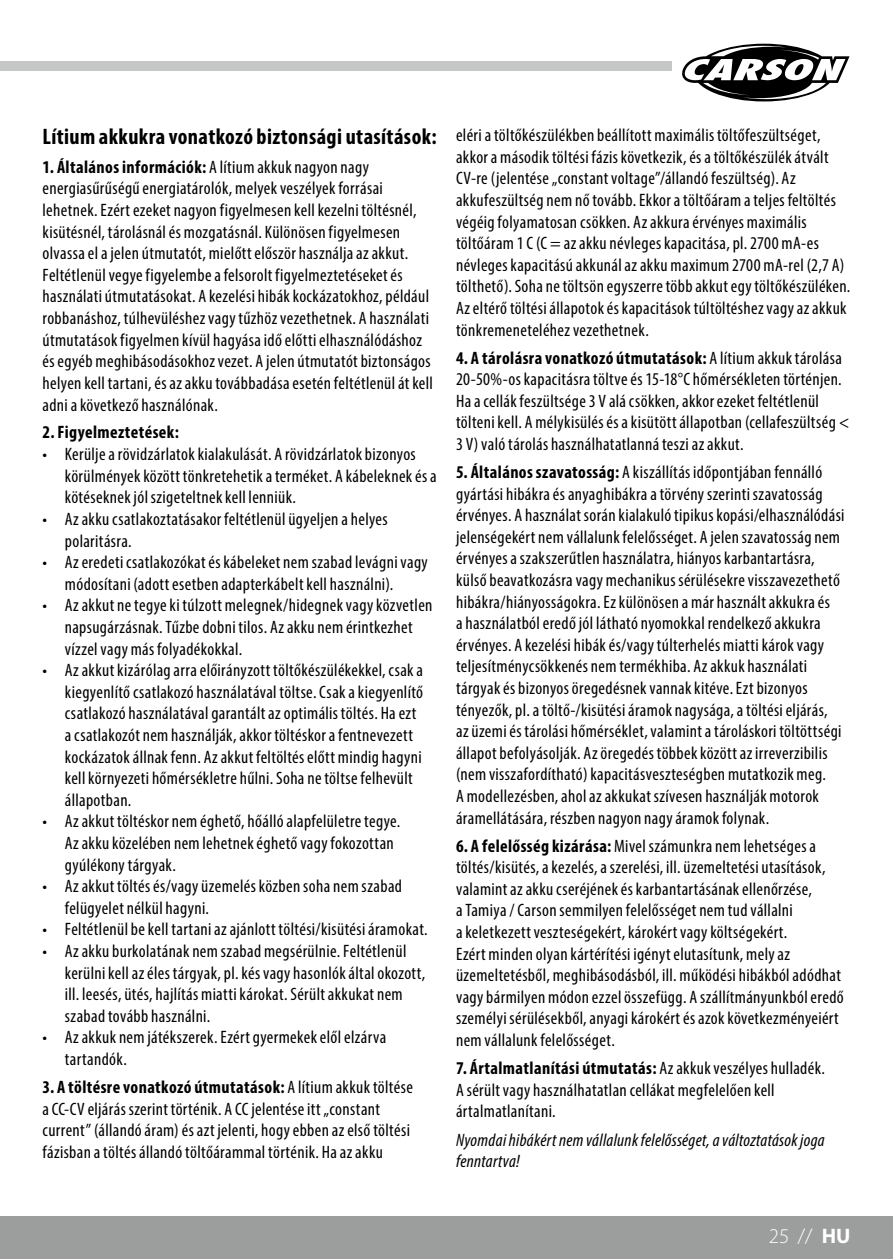
<style>
.page{position:relative;width:893px;height:1259px;background:#fff}
.page>*{position:absolute;margin:0;border:0;box-sizing:border-box;transform-origin:0 0}
.t1{font:700 condensed 22.5px "Myriad Pro";letter-spacing:.015em;color:#000}
.t2{font:300 21px "Myriad Pro";color:#fff}
.t3{font:condensed 18px/21.6px "Myriad Pro";letter-spacing:.02em;color:#000}
.t4{font:italic condensed 18px/21.6px "Myriad Pro";letter-spacing:.015em;color:#000}
.t5{font:700 condensed 18px "Myriad Pro";letter-spacing:.025em;color:#000}
.s1{font-weight:700}
</style>
<div class="page">
<div style="left:0;top:1216px;width:893px;height:43px;background:#9c9d9d"></div>
<div style="left:0;top:61px;width:672px;height:9px;background:#c5c6c6"></div>
<svg style="left:682px;top:43px;width:168px;height:59px"></svg>
<p class="t1" style="left:43px;top:123px;width:396px">Lítium akkukra vonatkozó biztonsági utasítások:</p>
<p class="t3" style="left:43px;top:156px;width:392px"><span class="s1">1. Általános információk:</span> A lítium akkuk nagyon nagy energiasűrűségű energiatárolók, melyek veszélyek forrásai lehetnek. Ezért ezeket nagyon figyelmesen kell kezelni töltésnél, kisütésnél, tárolásnál és mozgatásnál. Különösen figyelmesen olvassa el a jelen útmutatót, mielőtt először használja az akkut.<br>Feltétlenül vegye figyelembe a felsorolt figyelmeztetéseket és használati útmutatásokat. A kezelési hibák kockázatokhoz, például robbanáshoz, túlhevüléshez vagy tűzhöz vezethetnek. A használati útmutatások figyelmen kívül hagyása idő előtti elhasználódáshoz és egyéb meghibásodásokhoz vezet. A jelen útmutatót biztonságos helyen kell tartani, és az akku továbbadása esetén feltétlenül át kell adni a következő használónak.</p>
<p class="t5" style="left:43px;top:421px;width:138px">2. Figyelmeztetések:</p>
<p class="t3" style="left:65px;top:443px;width:373px;text-indent:-22px">• Kerülje a rövidzárlatok kialakulását. A rövidzárlatok bizonyos körülmények között tönkretehetik a terméket. A kábeleknek és a kötéseknek jól szigeteltnek kell lenniük.</p>
<p class="t3" style="left:65px;top:508px;width:324px;text-indent:-22px">• Az akku csatlakoztatásakor feltétlenül ügyeljen a helyes polaritásra.</p>
<p class="t3" style="left:65px;top:551px;width:364px;text-indent:-22px">• Az eredeti csatlakozókat és kábeleket nem szabad levágni vagy módosítani (adott esetben adapterkábelt kell használni).</p>
<p class="t3" style="left:65px;top:594px;width:369px;text-indent:-22px">• Az akkut ne tegye ki túlzott melegnek/hidegnek vagy közvetlen napsugárzásnak. Tűzbe dobni tilos. Az akku nem érintkezhet vízzel vagy más folyadékokkal.</p>
<p class="t3" style="left:65px;top:659px;width:360px;text-indent:-22px">• Az akkut kizárólag arra előirányzott töltőkészülékekkel, csak a kiegyenlítő csatlakozó használatával töltse. Csak a kiegyenlítő csatlakozó használatával garantált az optimális töltés. Ha ezt a csatlakozót nem használják, akkor töltéskor a fentnevezett kockázatok állnak fenn. Az akkut feltöltés előtt mindig hagyni kell környezeti hőmérsékletre hűlni. Soha ne töltse felhevült állapotban.</p>
<p class="t3" style="left:65px;top:810px;width:337px;text-indent:-22px">• Az akkut töltéskor nem éghető, hőálló alapfelületre tegye.<br>Az akku közelében nem lehetnek éghető vagy fokozottan gyúlékony tárgyak.</p>
<p class="t3" style="left:65px;top:875px;width:339px;text-indent:-22px">• Az akkut töltés és/vagy üzemelés közben soha nem szabad felügyelet nélkül hagyni.</p>
<p class="t3" style="left:43px;top:918px;width:387px">• Feltétlenül be kell tartani az ajánlott töltési/kisütési áramokat.</p>
<p class="t3" style="left:65px;top:940px;width:362px;text-indent:-22px">• Az akku burkolatának nem szabad megsérülnie. Feltétlenül kerülni kell az éles tárgyak, pl. kés vagy hasonlók által okozott, ill. leesés, ütés, hajlítás miatti károkat. Sérült akkukat nem szabad tovább használni.</p>
<p class="t3" style="left:65px;top:1026px;width:323px;text-indent:-22px">• Az akkuk nem játékszerek. Ezért gyermekek elől elzárva tartandók.</p>
<p class="t3" style="left:43px;top:1076px;width:372px"><span class="s1">3. A töltésre vonatkozó útmutatások:</span> A lítium akkuk töltése a CC-CV eljárás szerint történik. A CC jelentése itt „constant current” (állandó áram) és azt jelenti, hogy ebben az első töltési fázisban a töltés állandó töltőárammal történik. Ha az akku</p>
<p class="t3" style="left:456px;top:124px;width:396px">eléri a töltőkészülékben beállított maximális töltőfeszültséget, akkor a második töltési fázis következik, és a töltőkészülék átvált CV-re (jelentése „constant voltage”/állandó feszültség). Az akkufeszültség nem nő tovább. Ekkor a töltőáram a teljes feltöltés végéig folyamatosan csökken. Az akkura érvényes maximális töltőáram 1 C (C = az akku névleges kapacitása, pl. 2700 mA-es névleges kapacitású akkunál az akku maximum 2700 mA-rel (2,7 A) tölthető). Soha ne töltsön egyszerre több akkut egy töltőkészüléken.<br>Az eltérő töltési állapotok és kapacitások túltöltéshez vagy az akkuk tönkremeneteléhez vezethetnek.</p>
<p class="t3" style="left:456px;top:346px;width:395px"><span class="s1">4. A tárolásra vonatkozó útmutatások:</span> A lítium akkuk tárolása 20-50%-os kapacitásra töltve és 15-18°C hőmérsékleten történjen.<br>Ha a cellák feszültsége 3 V alá csökken, akkor ezeket feltétlenül tölteni kell. A mélykisülés és a kisütött állapotban (cellafeszültség &lt; 3 V) való tárolás használhatatlanná teszi az akkut.</p>
<p class="t3" style="left:456px;top:461px;width:390px"><span class="s1">5. Általános szavatosság:</span> A kiszállítás időpontjában fennálló gyártási hibákra és anyaghibákra a törvény szerinti szavatosság érvényes. A használat során kialakuló tipikus kopási/elhasználódási jelenségekért nem vállalunk felelősséget. A jelen szavatosság nem érvényes a szakszerűtlen használatra, hiányos karbantartásra, külső beavatkozásra vagy mechanikus sérülésekre visszavezethető hibákra/hiányosságokra. Ez különösen a már használt akkukra és<br>a használatból eredő jól látható nyomokkal rendelkező akkukra érvényes. A kezelési hibák és/vagy túlterhelés miatti károk vagy teljesítménycsökkenés nem termékhiba. Az akkuk használati tárgyak és bizonyos öregedésnek vannak kitéve. Ezt bizonyos tényezők, pl. a töltő-/kisütési áramok nagysága, a töltési eljárás, az üzemi és tárolási hőmérséklet, valamint a tároláskori töltöttségi állapot befolyásolják. Az öregedés többek között az irreverzibilis (nem visszafordítható) kapacitásveszteségben mutatkozik meg.<br>A modellezésben, ahol az akkukat szívesen használják motorok áramellátására, részben nagyon nagy áramok folynak.</p>
<p class="t3" style="left:456px;top:834px;width:389px"><span class="s1">6. A felelősség kizárása:</span> Mivel számunkra nem lehetséges a töltés/kisütés, a kezelés, a szerelési, ill. üzemeltetési utasítások, valamint az akku cseréjének és karbantartásának ellenőrzése,<br>a Tamiya / Carson semmilyen felelősséget nem tud vállalni<br>a keletkezett veszteségekért, károkért vagy költségekért.<br>Ezért minden olyan kártérítési igényt elutasítunk, mely az üzemeltetésből, meghibásodásból, ill. működési hibákból adódhat vagy bármilyen módon ezzel összefügg. A szállítmányunkból eredő személyi sérülésekből, anyagi károkért és azok következményeiért nem vállalunk felelősséget.</p>
<p class="t3" style="left:456px;top:1057px;width:370px"><span class="s1">7. Ártalmatlanítási útmutatás:</span> Az akkuk veszélyes hulladék.<br>A sérült vagy használhatatlan cellákat megfelelően kell ártalmatlanítani.</p>
<p class="t4" style="left:456px;top:1128px;width:370px">Nyomdai hibákért nem vállalunk felelősséget, a változtatások joga fenntartva!</p>
<p class="t2" style="left:769px;top:1223px;width:83px">25 // <span class="s1">HU</span></p>
</div>
